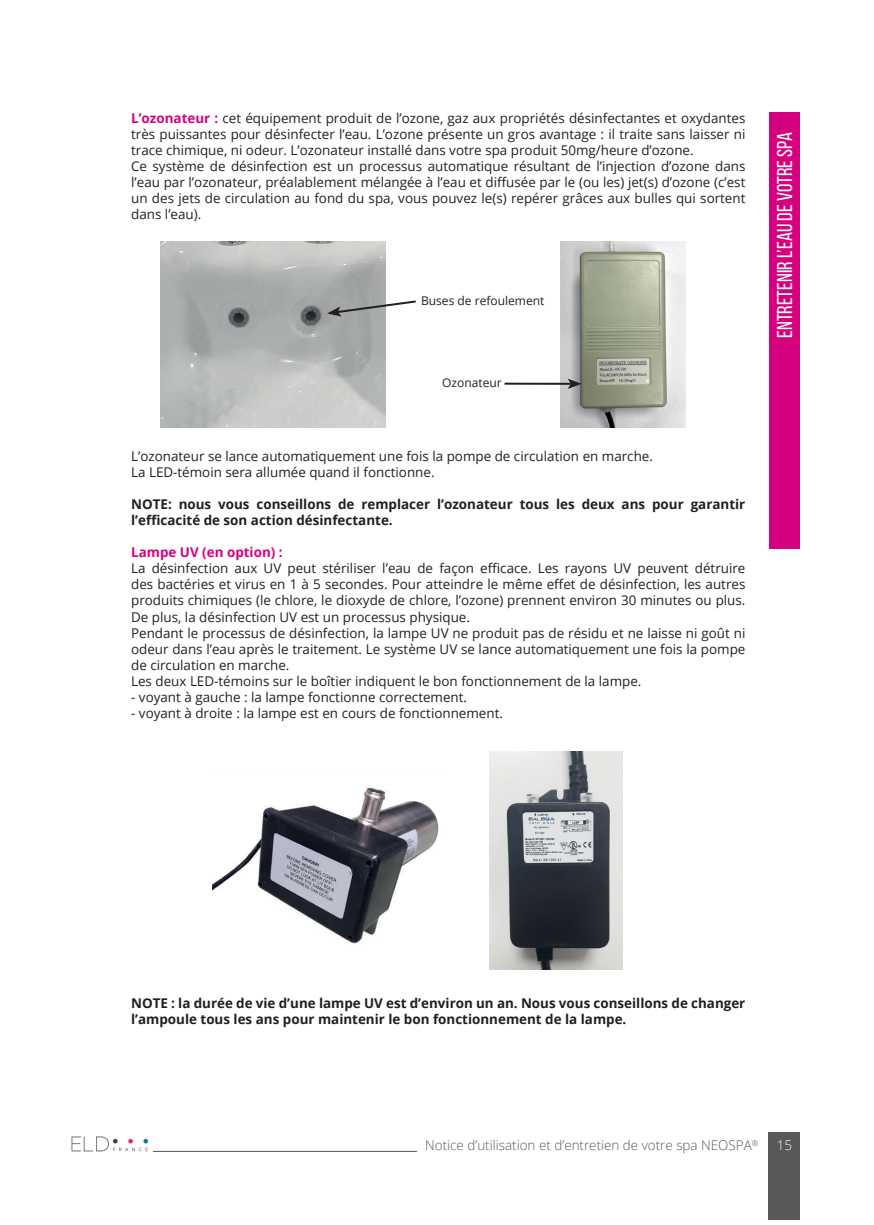
<style>
.page{position:relative;width:874px;height:1225px;background:#fff}
.page>*{position:absolute;margin:0;border:0;box-sizing:border-box;transform-origin:0 0}
.t1{font:21.4px "Bebas Neue";color:#fff}
.t2{font:13.4px/16px "Open Sans";color:#231f20}
.t3{font:700 13.4px/16px "Open Sans";color:#231f20}
.t4{font:300 13.4px "Open Sans";color:#57585a}
.t5{font:700 13.4px "Open Sans";color:#d6017f}
.t6{font:300 13.4px "Open Sans";color:#fff}
.t7{font:12px "Open Sans";color:#231f20}
.t8{font:300 7.8px "Open Sans";color:#57585a}
.s1{font-weight:700;color:#d6017f}
</style>
<div class="page">
<div style="left:768px;top:1131px;width:31px;height:88px;background:#57585a"></div>
<hr style="left:153px;top:1151px;width:263px;height:1px;background:#57585a">
<svg style="left:72px;top:1136px;width:76px;height:15px"></svg>
<div style="left:769px;top:113px;width:30px;height:436px;background:#d6017f"></div>
<img style="left:160px;top:242px;width:225px;height:186px">
<svg style="left:327px;top:299px;width:89px;height:18px"></svg>
<img style="left:560px;top:242px;width:125px;height:185px">
<hr style="left:504px;top:383px;width:66px;height:2px;background:#231f20">
<svg style="left:567px;top:379px;width:14px;height:10px"></svg>
<img style="left:489px;top:751px;width:133px;height:218px">
<img style="left:212px;top:787px;width:227px;height:157px">
<p class="t2" style="left:131px;top:110px;width:615px"><span class="s1">L’ozonateur :</span> cet équipement produit de l’ozone, gaz aux propriétés désinfectantes et oxydantes très puissantes pour désinfecter l’eau. L’ozone présente un gros avantage : il traite sans laisser ni trace chimique, ni odeur. L’ozonateur installé dans votre spa produit 50mg/heure d’ozone.<br>Ce système de désinfection est un processus automatique résultant de l’injection d’ozone dans l’eau par l’ozonateur, préalablement mélangée à l’eau et diffusée par le (ou les) jet(s) d’ozone (c’est un des jets de circulation au fond du spa, vous pouvez le(s) repérer grâces aux bulles qui sortent dans l’eau).</p>
<p class="t7" style="left:421px;top:293px;width:125px">Buses de refoulement</p>
<p class="t7" style="left:442px;top:374px;width:61px">Ozonateur</p>
<p class="t2" style="left:131px;top:447px;width:523px">L’ozonateur se lance automatiquement une fois la pompe de circulation en marche.<br>La LED-témoin sera allumée quand il fonctionne.</p>
<p class="t3" style="left:131px;top:496px;width:615px">NOTE: nous vous conseillons de remplacer l’ozonateur tous les deux ans pour garantir l’efficacité de son action désinfectante.</p>
<p class="t5" style="left:131px;top:543px;width:153px">Lampe UV (en option) :</p>
<p class="t2" style="left:131px;top:560px;width:615px">La désinfection aux UV peut stériliser l’eau de façon efficace. Les rayons UV peuvent détruire des bactéries et virus en 1 à 5 secondes. Pour atteindre le même effet de désinfection, les autres produits chimiques (le chlore, le dioxyde de chlore, l’ozone) prennent environ 30 minutes ou plus.<br>De plus, la désinfection UV est un processus physique.<br>Pendant le processus de désinfection, la lampe UV ne produit pas de résidu et ne laisse ni goût ni odeur dans l’eau après le traitement. Le système UV se lance automatiquement une fois la pompe de circulation en marche.<br>Les deux LED-témoins sur le boîtier indiquent le bon fonctionnement de la lampe.</p>
<p class="t2" style="left:131px;top:689px;width:337px">- voyant à gauche : la lampe fonctionne correctement.</p>
<p class="t2" style="left:131px;top:705px;width:373px">- voyant à droite : la lampe est en cours de fonctionnement.</p>
<h1 class="t1" style="left:772px;top:338px;width:207px;rotate:-90deg">ENTRETENIR L’EAU DE VOTRE SPA</h1>
<p class="t3" style="left:131px;top:994px;width:615px">NOTE : la durée de vie d’une lampe UV est d’environ un an. Nous vous conseillons de changer l’ampoule tous les ans pour maintenir le bon fonctionnement de la lampe.</p>
<p class="t4" style="left:425px;top:1136px;width:328px">Notice d’utilisation et d’entretien de votre spa NEOSPA</p>
<p class="t6" style="left:776px;top:1135px;width:17px">15</p>
<p class="t8" style="left:751px;top:1137px;width:8px">®</p>
</div>
